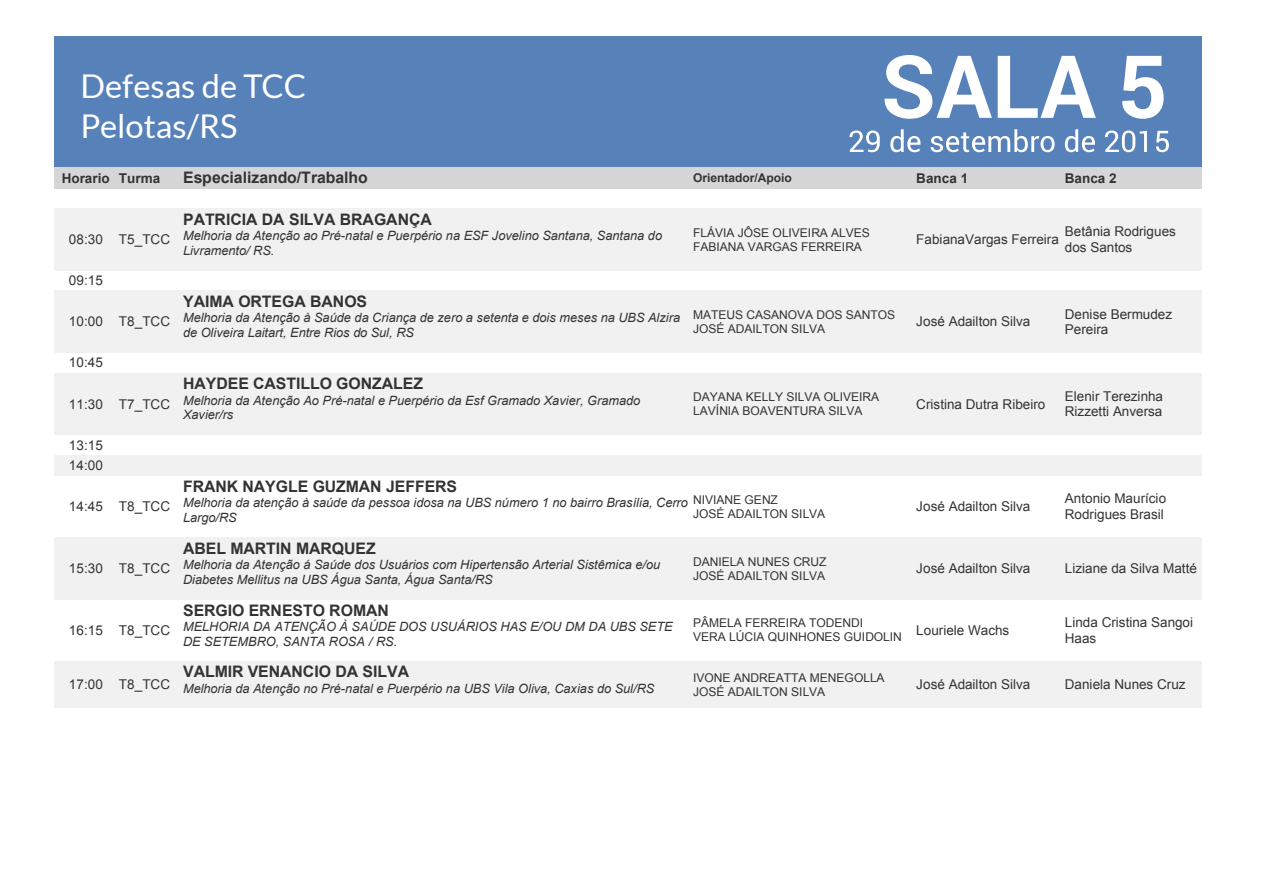
<style>
.page{position:relative;width:1263px;height:893px;background:#fff}
.page>*{position:absolute;margin:0;border:0;box-sizing:border-box;transform-origin:0 0}
.t1{font:32.7px/39.3px "Lato";color:#fff}
.t2{font:700 15.9px "Arial";letter-spacing:-.005em;color:#343333}
.t3{font:13.5px/15.6px "Arial";letter-spacing:.005em;color:#343333}
.t4{font:700 13.5px "Arial";color:#343333}
.t5{font:italic 12.75px/14.7px "Arial";letter-spacing:-.005em;color:#343333}
.t6{font:12px/13.8px "Arial";color:#343333}
.t7{font:700 12px "Arial";color:#343333}
</style>
<div class="page">
<div style="left:54px;top:36px;width:1148px;height:134px;background:#5781b9"></div>
<svg style="left:849px;top:130px;width:31px;height:22px"></svg>
<svg style="left:890px;top:129px;width:30px;height:23px"></svg>
<svg style="left:930px;top:129px;width:125px;height:23px"></svg>
<svg style="left:1065px;top:129px;width:30px;height:23px"></svg>
<svg style="left:1105px;top:130px;width:42px;height:22px"></svg>
<svg style="left:1156px;top:131px;width:13px;height:21px"></svg>
<div style="left:54px;top:167px;width:64px;height:21px;background:#d6d6d6"></div>
<div style="left:118px;top:167px;width:64px;height:21px;background:#d6d6d6"></div>
<div style="left:183px;top:168px;width:508px;height:19px;background:#d6d6d6"></div>
<div style="left:692px;top:167px;width:223px;height:21px;background:#d6d6d6"></div>
<div style="left:915px;top:167px;width:149px;height:21px;background:#d6d6d6"></div>
<div style="left:1064px;top:167px;width:138px;height:21px;background:#d6d6d6"></div>
<hr style="left:182px;top:167px;width:510px;height:1px;background:#d6d6d6">
<hr style="left:182px;top:187px;width:510px;height:1px;background:#d6d6d6">
<div style="left:54px;top:209px;width:64px;height:61px;background:#f2f1f1"></div>
<div style="left:118px;top:209px;width:64px;height:61px;background:#f2f1f1"></div>
<div style="left:183px;top:210px;width:508px;height:19px;background:#f2f1f1"></div>
<div style="left:183px;top:229px;width:508px;height:14px;background:#f2f1f1"></div>
<div style="left:183px;top:243px;width:508px;height:26px;background:#f2f1f1"></div>
<div style="left:692px;top:209px;width:223px;height:61px;background:#f2f1f1"></div>
<div style="left:915px;top:209px;width:149px;height:61px;background:#f2f1f1"></div>
<div style="left:1064px;top:209px;width:138px;height:61px;background:#f2f1f1"></div>
<hr style="left:182px;top:209px;width:510px;height:1px;background:#f2f1f1">
<hr style="left:182px;top:269px;width:510px;height:1px;background:#f2f1f1">
<div style="left:54px;top:291px;width:64px;height:62px;background:#f2f1f1"></div>
<div style="left:118px;top:291px;width:64px;height:62px;background:#f2f1f1"></div>
<div style="left:183px;top:292px;width:508px;height:19px;background:#f2f1f1"></div>
<div style="left:183px;top:311px;width:508px;height:14px;background:#f2f1f1"></div>
<div style="left:183px;top:325px;width:508px;height:27px;background:#f2f1f1"></div>
<div style="left:692px;top:291px;width:223px;height:62px;background:#f2f1f1"></div>
<div style="left:915px;top:291px;width:149px;height:62px;background:#f2f1f1"></div>
<div style="left:1064px;top:291px;width:138px;height:62px;background:#f2f1f1"></div>
<hr style="left:182px;top:291px;width:510px;height:1px;background:#f2f1f1">
<hr style="left:182px;top:352px;width:510px;height:1px;background:#f2f1f1">
<div style="left:54px;top:373px;width:64px;height:62px;background:#f2f1f1"></div>
<div style="left:118px;top:373px;width:64px;height:62px;background:#f2f1f1"></div>
<div style="left:183px;top:374px;width:508px;height:19px;background:#f2f1f1"></div>
<div style="left:183px;top:393px;width:508px;height:15px;background:#f2f1f1"></div>
<div style="left:183px;top:408px;width:508px;height:26px;background:#f2f1f1"></div>
<div style="left:692px;top:373px;width:223px;height:62px;background:#f2f1f1"></div>
<div style="left:915px;top:373px;width:149px;height:62px;background:#f2f1f1"></div>
<div style="left:1064px;top:373px;width:138px;height:62px;background:#f2f1f1"></div>
<hr style="left:182px;top:373px;width:510px;height:1px;background:#f2f1f1">
<hr style="left:182px;top:434px;width:510px;height:1px;background:#f2f1f1">
<div style="left:54px;top:455px;width:64px;height:21px;background:#f2f1f1"></div>
<div style="left:118px;top:455px;width:64px;height:21px;background:#f2f1f1"></div>
<div style="left:183px;top:456px;width:508px;height:19px;background:#f2f1f1"></div>
<div style="left:692px;top:455px;width:223px;height:21px;background:#f2f1f1"></div>
<div style="left:915px;top:455px;width:149px;height:21px;background:#f2f1f1"></div>
<div style="left:1064px;top:455px;width:138px;height:21px;background:#f2f1f1"></div>
<hr style="left:182px;top:455px;width:510px;height:1px;background:#f2f1f1">
<hr style="left:182px;top:475px;width:510px;height:1px;background:#f2f1f1">
<div style="left:54px;top:538px;width:64px;height:61px;background:#f2f1f1"></div>
<div style="left:118px;top:538px;width:64px;height:61px;background:#f2f1f1"></div>
<div style="left:183px;top:539px;width:508px;height:18px;background:#f2f1f1"></div>
<div style="left:183px;top:557px;width:508px;height:15px;background:#f2f1f1"></div>
<div style="left:183px;top:572px;width:508px;height:26px;background:#f2f1f1"></div>
<div style="left:692px;top:538px;width:223px;height:61px;background:#f2f1f1"></div>
<div style="left:915px;top:538px;width:149px;height:61px;background:#f2f1f1"></div>
<div style="left:1064px;top:538px;width:138px;height:61px;background:#f2f1f1"></div>
<hr style="left:182px;top:538px;width:510px;height:1px;background:#f2f1f1">
<hr style="left:182px;top:598px;width:510px;height:1px;background:#f2f1f1">
<div style="left:54px;top:661px;width:64px;height:47px;background:#f2f1f1"></div>
<div style="left:118px;top:661px;width:64px;height:47px;background:#f2f1f1"></div>
<div style="left:183px;top:662px;width:508px;height:19px;background:#f2f1f1"></div>
<div style="left:183px;top:681px;width:508px;height:26px;background:#f2f1f1"></div>
<div style="left:692px;top:661px;width:223px;height:47px;background:#f2f1f1"></div>
<div style="left:915px;top:661px;width:149px;height:47px;background:#f2f1f1"></div>
<div style="left:1064px;top:661px;width:138px;height:47px;background:#f2f1f1"></div>
<hr style="left:182px;top:661px;width:510px;height:1px;background:#f2f1f1">
<hr style="left:182px;top:707px;width:510px;height:1px;background:#f2f1f1">
<svg style="left:884px;top:55px;width:108px;height:64px"></svg>
<svg style="left:998px;top:56px;width:98px;height:62px"></svg>
<svg style="left:1122px;top:56px;width:42px;height:63px"></svg>
<h1 class="t1" style="left:81px;top:67px;width:227px">Defesas de TCC<br>Pelotas/RS</h1>
<p class="t4" style="left:62px;top:168px;width:100px">Horario Turma</p>
<p class="t2" style="left:183px;top:167px;width:186px">Especializando/Trabalho</p>
<p class="t7" style="left:693px;top:170px;width:100px">Orientador/Apoio</p>
<p class="t4" style="left:916px;top:168px;width:53px">Banca 1</p>
<p class="t4" style="left:1065px;top:168px;width:53px">Banca 2</p>
<p class="t3" style="left:69px;top:231px;width:103px">08:30 T5_TCC</p>
<p class="t3" style="left:69px;top:273px;width:35px">09:15</p>
<p class="t3" style="left:69px;top:314px;width:103px">10:00 T8_TCC</p>
<p class="t3" style="left:69px;top:355px;width:35px">10:45</p>
<p class="t3" style="left:69px;top:396px;width:103px">11:30 T7_TCC</p>
<p class="t3" style="left:69px;top:435px;width:35px;line-height:20.5px">13:15<br>14:00</p>
<p class="t3" style="left:69px;top:499px;width:103px">14:45 T8_TCC</p>
<p class="t3" style="left:69px;top:560px;width:103px">15:30 T8_TCC</p>
<p class="t3" style="left:69px;top:622px;width:103px">16:15 T8_TCC</p>
<p class="t3" style="left:69px;top:676px;width:103px">17:00 T8_TCC</p>
<p class="t2" style="left:183px;top:208px;width:250px">PATRICIA DA SILVA BRAGANÇA</p>
<p class="t5" style="left:183px;top:229px;width:481px">Melhoria da Atenção ao Pré-natal e Puerpério na ESF Jovelino Santana, Santana do<br>Livramento/ RS.</p>
<p class="t6" style="left:693px;top:226px;width:178px">FLÁVIA JÔSE OLIVEIRA ALVES<br>FABIANA VARGAS FERREIRA</p>
<p class="t3" style="left:916px;top:231px;width:144px">FabianaVargas Ferreira</p>
<p class="t3" style="left:1065px;top:224px;width:113px">Betânia Rodrigues dos Santos</p>
<p class="t2" style="left:183px;top:290px;width:185px">YAIMA ORTEGA BANOS</p>
<p class="t5" style="left:183px;top:311px;width:499px">Melhoria da Atenção à Saúde da Criança de zero a setenta e dois meses na UBS Alzira de Oliveira Laitart, Entre Rios do Sul, RS</p>
<p class="t6" style="left:693px;top:308px;width:204px">MATEUS CASANOVA DOS SANTOS<br>JOSÉ ADAILTON SILVA</p>
<p class="t3" style="left:916px;top:314px;width:116px">José Adailton Silva</p>
<p class="t3" style="left:1065px;top:306px;width:109px">Denise Bermudez<br>Pereira</p>
<p class="t2" style="left:183px;top:373px;width:241px">HAYDEE CASTILLO GONZALEZ</p>
<p class="t5" style="left:183px;top:393px;width:459px">Melhoria da Atenção Ao Pré-natal e Puerpério da Esf Gramado Xavier, Gramado<br>Xavier/rs</p>
<p class="t6" style="left:693px;top:390px;width:188px">DAYANA KELLY SILVA OLIVEIRA<br>LAVÍNIA BOAVENTURA SILVA</p>
<p class="t3" style="left:916px;top:396px;width:131px">Cristina Dutra Ribeiro</p>
<p class="t3" style="left:1065px;top:388px;width:100px">Elenir Terezinha<br>Rizzetti Anversa</p>
<p class="t2" style="left:183px;top:475px;width:276px">FRANK NAYGLE GUZMAN JEFFERS</p>
<p class="t5" style="left:183px;top:496px;width:506px">Melhoria da atenção à saúde da pessoa idosa na UBS número 1 no bairro Brasília, Cerro<br>Largo/RS</p>
<p class="t6" style="left:693px;top:493px;width:134px">NIVIANE GENZ<br>JOSÉ ADAILTON SILVA</p>
<p class="t3" style="left:916px;top:499px;width:116px">José Adailton Silva</p>
<p class="t3" style="left:1065px;top:491px;width:103px">Antonio Maurício<br>Rodrigues Brasil</p>
<p class="t2" style="left:183px;top:537px;width:194px">ABEL MARTIN MARQUEZ</p>
<p class="t5" style="left:183px;top:557px;width:479px">Melhoria da Atenção á Saúde dos Usuários com Hipertensão Arterial Sistêmica e/ou<br>Diabetes Mellitus na UBS Água Santa, Água Santa/RS</p>
<p class="t6" style="left:693px;top:554px;width:135px">DANIELA NUNES CRUZ<br>JOSÉ ADAILTON SILVA</p>
<p class="t3" style="left:916px;top:560px;width:116px">José Adailton Silva</p>
<p class="t3" style="left:1065px;top:560px;width:134px">Liziane da Silva Matté</p>
<p class="t2" style="left:183px;top:599px;width:207px">SERGIO ERNESTO ROMAN</p>
<p class="t5" style="left:183px;top:619px;width:491px">MELHORIA DA ATENÇÃO À SAÚDE DOS USUÁRIOS HAS E/OU DM DA UBS SETE<br>DE SETEMBRO, SANTA ROSA / RS.</p>
<p class="t6" style="left:693px;top:616px;width:210px">PÂMELA FERREIRA TODENDI<br>VERA LÚCIA QUINHONES GUIDOLIN</p>
<p class="t3" style="left:916px;top:622px;width:95px">Louriele Wachs</p>
<p class="t3" style="left:1065px;top:614px;width:130px">Linda Cristina Sangoi<br>Haas</p>
<p class="t2" style="left:183px;top:660px;width:228px">VALMIR VENANCIO DA SILVA</p>
<p class="t5" style="left:183px;top:681px;width:473px">Melhoria da Atenção no Pré-natal e Puerpério na UBS Vila Oliva, Caxias do Sul/RS</p>
<p class="t6" style="left:693px;top:671px;width:193px">IVONE ANDREATTA MENEGOLLA<br>JOSÉ ADAILTON SILVA</p>
<p class="t3" style="left:916px;top:676px;width:116px">José Adailton Silva</p>
<p class="t3" style="left:1065px;top:676px;width:122px">Daniela Nunes Cruz</p>
</div>
